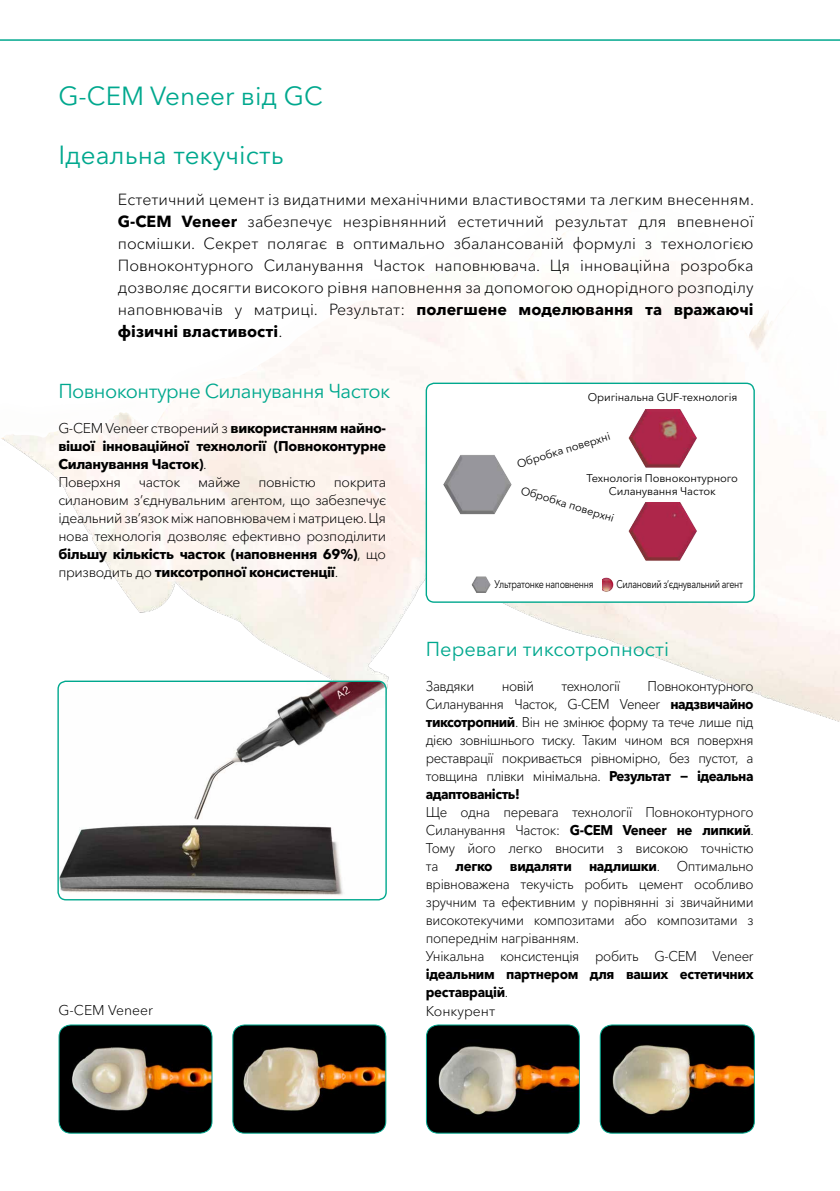
<style>
.page{position:relative;width:840px;height:1191px;background:#fff}
.page>*{position:absolute;margin:0;border:0;box-sizing:border-box;transform-origin:0 0}
.t1{font:26px "Avenir Next Cyr";color:#00a88e}
.t2{font:20px "Avenir Next Cyr";letter-spacing:-.03em;color:#00a88e}
.t3{font:20px "Avenir Next Cyr";color:#00a88e}
.t4{font:300 16px/22px "Avenir Next Cyr";color:#000;text-align:justify}
.t5{font:300 14px/18px "Avenir Next Cyr";letter-spacing:-.025em;color:#000;text-align:justify;scale:.95 1}
.t6{font:300 14px/18px "Avenir Next Cyr";letter-spacing:-.025em;color:#000;text-align:justify}
.t7{font:700 14px/18px "Avenir Next Cyr";letter-spacing:-.025em;color:#000}
.t8{font:700 14px/18px "Avenir Next Cyr";letter-spacing:-.025em;color:#000;scale:.95 1}
.t9{font:300 14px "Avenir Next Cyr";color:#000}
.t10{font:11px/13.4px "Avenir Next Cyr";letter-spacing:-.015em;color:#000;text-align:center}
.t11{font:11px "Avenir Next Cyr";letter-spacing:-.035em;color:#000;scale:.8 1}
.s1{font-weight:700}
.s2{font-weight:300}
</style>
<div class="page">
<img style="left:1px;top:232px;width:838px;height:902px">
<svg style="left:0;top:39px;width:839px;height:2px"></svg>
<div style="left:426px;top:383px;width:327px;height:219px;background:#fff;border-radius:8px"></div>
<div style="left:425px;top:382px;width:329px;height:221px;border:1px solid #00a88e;border-radius:8px"></div>
<img style="left:443px;top:409px;width:254px;height:184px">
<img style="left:59px;top:1025px;width:153px;height:108px">
<div style="left:58px;top:1024px;width:154px;height:109px;border:1px solid #00a88e;border-radius:12px"></div>
<img style="left:233px;top:1025px;width:152px;height:108px">
<div style="left:232px;top:1024px;width:154px;height:109px;border:1px solid #00a88e;border-radius:12px"></div>
<img style="left:426px;top:1025px;width:153px;height:108px">
<div style="left:425px;top:1024px;width:154px;height:109px;border:1px solid #00a88e;border-radius:12px"></div>
<img style="left:600px;top:1025px;width:154px;height:108px">
<div style="left:599px;top:1024px;width:155px;height:109px;border:1px solid #00a88e;border-radius:12px"></div>
<img style="left:58px;top:681px;width:328px;height:218px">
<div style="left:57px;top:680px;width:329px;height:220px;border:1px solid #00a88e;border-radius:8px"></div>
<div style="left:581px;top:473px;width:161px;height:29px;background:#fff"></div>
<div style="left:494px;top:579px;width:107px;height:15px;background:#fff"></div>
<div style="left:616px;top:580px;width:127px;height:12px;background:#fff"></div>
<svg style="left:507px;top:427px;width:117px;height:103px"></svg>
<h1 class="t1" style="left:58px;top:80px;width:266px">G-CEM Veneer від GC</h1>
<h1 class="t1" style="left:58px;top:140px;width:227px">Ідеальна текучість</h1>
<p class="t4" style="left:118px;top:189px;width:637px">Естетичний цемент із видатними механічними властивостями та легким внесенням.<br><span class="s1">G-CEM Veneer</span> забезпечує незрівнянний естетичний результат для впевненої посмішки. Секрет полягає в оптимально збалансованій формулі з технологією Повноконтурного Силанування Часток наповнювача. Ця інноваційна розробка дозволяє досягти високого рівня наповнення за допомогою однорідного розподілу наповнювачів у матриці. Результат: <span class="s1">полегшене моделювання та вражаючі фізичні властивості</span>.</p>
<h2 class="t2" style="left:58px;top:379px;width:333px">Повноконтурне Силанування Часток</h2>
<p class="t7" style="left:58px;top:419px;width:329px"><span class="s2">G-CEM Veneer створений з</span> використанням найно&shy;вішої інноваційної технології (Повноконтурне<br>Силанування Часток)<span class="s2">.<br>Поверхня</span></p>
<p class="t6" style="left:139px;top:473px;width:43px">часток</p>
<p class="t6" style="left:198px;top:473px;width:44px">майже</p>
<p class="t6" style="left:258px;top:473px;width:59px">повністю</p>
<p class="t6" style="left:58px;top:473px;width:329px;text-indent:275px">покрита силановим з’єднувальним агентом, що забезпечує ідеальний зв’язок між наповнювачем і матрицею. Ця нова технологія дозволяє ефективно розподілити <span class="s1">більшу кількість часток (наповнення 69%)</span>, що призводить до <span class="s1">тиксотропної консистенції</span>.</p>
<p class="t10" style="left:587px;top:390px;width:151px">Оригінальна GUF-технологія</p>
<p class="t10" style="left:515px;top:457px;width:98px;rotate:-17deg">Обробка поверхні</p>
<p class="t10" style="left:523px;top:483px;width:98px;rotate:17deg">Обробка поверхні</p>
<p class="t10" style="left:586px;top:471px;width:153px">Технологія Повноконтурного<br>Силанування Часток</p>
<p class="t11" style="left:494px;top:577px;width:125px">Ультратонке наповнення</p>
<p class="t11" style="left:616px;top:578px;width:159px">Силановий з’єднувальний агент</p>
<h2 class="t3" style="left:425px;top:637px;width:245px">Переваги тиксотропності</h2>
<p class="t5" style="left:425px;top:677px;width:52px">Завдяки</p>
<p class="t5" style="left:501px;top:677px;width:35px">новій</p>
<p class="t5" style="left:561px;top:677px;width:63px">технології</p>
<p class="t5" style="left:425px;top:677px;width:346px;text-indent:222px">Повноконтурного Силанування Часток, G-CEM Veneer <span class="s1">надзвичайно тиксотропний</span>. Він не змінює форму та тече лише під дією зовнішнього тиску. Таким чином вся поверхня реставрації покривається рівномірно, без пустот, а товщина плівки мінімальна. <span class="s1">Результат − ідеальна адаптованість!</span></p>
<p class="t5" style="left:425px;top:803px;width:347px;text-align:left">Ще одна перевага технології Повноконтурного Силанування Часток: <span class="s1">G-CEM Veneer не липкий</span>.<br>Тому його легко вносити з високою точністю та <span class="s1">легко видаляти надлишки</span>. Оптимально врівноважена текучість робить цемент особливо зручним та ефективним у порівнянні зі звичайними високотекучими композитами або композитами з попереднім нагріванням.<br>Унікальна консистенція робить G-CEM Veneer</p>
<p class="t8" style="left:425px;top:965px;width:346px">ідеальним партнером для ваших естетичних реставрацій<span class="s2">.</span></p>
<p class="t9" style="left:58px;top:1002px;width:96px">G-CEM Veneer</p>
<p class="t9" style="left:425px;top:1002px;width:71px">Конкурент</p>
</div>
